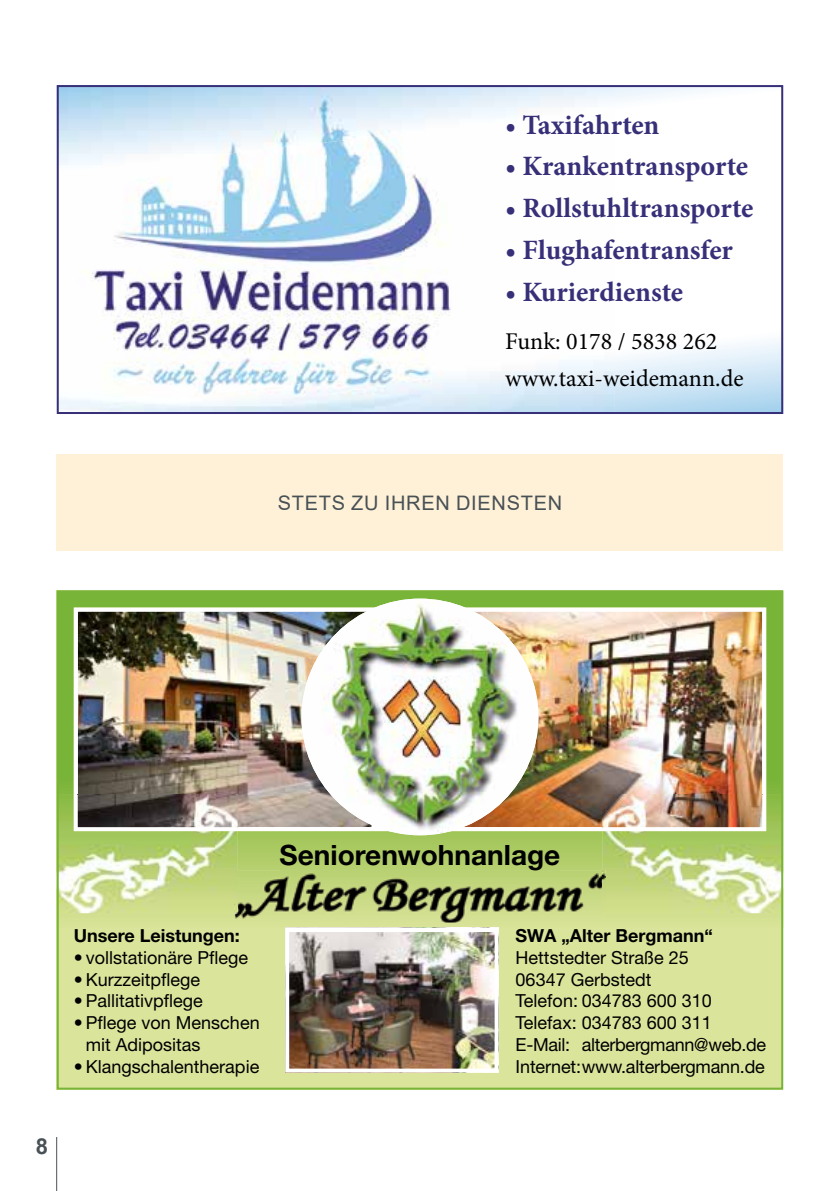
<style>
.page{position:relative;width:840px;height:1191px;background:#fff}
.page>*{position:absolute;margin:0;border:0;box-sizing:border-box;transform-origin:0 0}
.t1{font:700 28px "Minion Pro";letter-spacing:-.005em;color:#373079}
.t2{font:700 28px "Helvetica Neue";color:#000}
.t3{font:24px/36.8px "Minion Pro";color:#000}
.t4{font:700 22px "Arial";color:#485156}
.t5{font:20px "Arial";color:#485156}
.t6{font:18px/21.8px "Helvetica Neue";color:#000}
.t7{font:700 18px "Helvetica Neue";color:#000}
</style>
<div class="page">
<hr style="left:56px;top:1137px;width:1px;height:54px;background:#485156">
<div style="left:57px;top:454px;width:725px;height:96px;background:#fff1d7"></div>
<div style="left:57px;top:590px;width:725px;height:499px;background:#dae49b"></div>
<svg style="left:60px;top:593px;width:719px;height:335px"></svg>
<div style="left:280px;top:844px;width:279px;height:26px;background:#afcb68"></div>
<img style="left:74px;top:607px;width:313px;height:224px">
<img style="left:452px;top:607px;width:313px;height:224px">
<img style="left:290px;top:933px;width:203px;height:134px">
<div style="left:285px;top:928px;width:213px;height:144px;border:4px solid #fff"></div>
<img style="left:235px;top:870px;width:369px;height:52px">
<img style="left:280px;top:870px;width:279px;height:1px">
<img style="left:301px;top:598px;width:237px;height:237px;border-radius:118px">
<img style="left:60px;top:795px;width:177px;height:118px">
<img style="left:74px;top:795px;width:163px;height:36px">
<img style="left:235px;top:870px;width:2px;height:43px">
<img style="left:602px;top:795px;width:177px;height:118px">
<img style="left:602px;top:795px;width:163px;height:36px">
<img style="left:602px;top:870px;width:2px;height:43px">
<div style="left:57px;top:590px;width:725px;height:499px;border:2px solid #77b438"></div>
<svg style="left:613px;top:341px;width:166px;height:70px"></svg>
<svg style="left:613px;top:88px;width:107px;height:13px"></svg>
<img style="left:60px;top:173px;width:344px;height:238px">
<img style="left:404px;top:173px;width:47px;height:175px">
<img style="left:99px;top:348px;width:514px;height:63px">
<img style="left:60px;top:88px;width:553px;height:85px">
<div style="left:57px;top:85px;width:725px;height:329px;border:2px solid #373079"></div>
<h1 class="t1" style="left:505px;top:105px;width:156px">• Taxifahrten</h1>
<h1 class="t1" style="left:505px;top:147px;width:244px">• Krankentransporte</h1>
<h1 class="t1" style="left:505px;top:188px;width:250px">• Rollstuhltransporte</h1>
<h1 class="t1" style="left:505px;top:230px;width:229px">• Flughafentransfer</h1>
<h1 class="t1" style="left:505px;top:272px;width:179px">• Kurierdienste</h1>
<h2 class="t3" style="left:505px;top:323px;width:240px">Funk: 0178 / 5838 262 www.taxi-weidemann.de</h2>
<p class="t5" style="left:277px;top:489px;width:28px">STETS</p>
<p class="t5" style="left:351px;top:489px;width:55px">ZU IHREN</p>
<p class="t5" style="left:456px;top:489px;width:29px">DIENSTEN</p>
<p class="t4" style="left:36px;top:1131px;width:14px">8</p>
<h1 class="t2" style="left:279px;top:837px;width:282px">Seniorenwohnanlage</h1>
<p class="t7" style="left:74px;top:924px;width:168px">Unsere Leistungen:</p>
<p class="t6" style="left:74px;top:946px;width:176px">• vollstationäre Pflege</p>
<p class="t6" style="left:74px;top:968px;width:128px">• Kurzzeitpflege</p>
<p class="t6" style="left:74px;top:989px;width:130px">• Pallitativpflege</p>
<p class="t6" style="left:86px;top:1011px;width:175px;text-indent:-12px">• Pflege von Menschen mit Adipositas</p>
<p class="t6" style="left:74px;top:1055px;width:187px">• Klangschalentherapie</p>
<p class="t7" style="left:515px;top:924px;width:198px">SWA „Alter Bergmann“</p>
<p class="t6" style="left:515px;top:946px;width:252px">Hettstedter Straße 25<br>06347 Gerbstedt<br>Telefon: 034783 600 310<br>Telefax: 034783 600 311<br>E-Mail: alterbergmann@web.de<br>Internet: www.alterbergmann.de</p>
</div>
